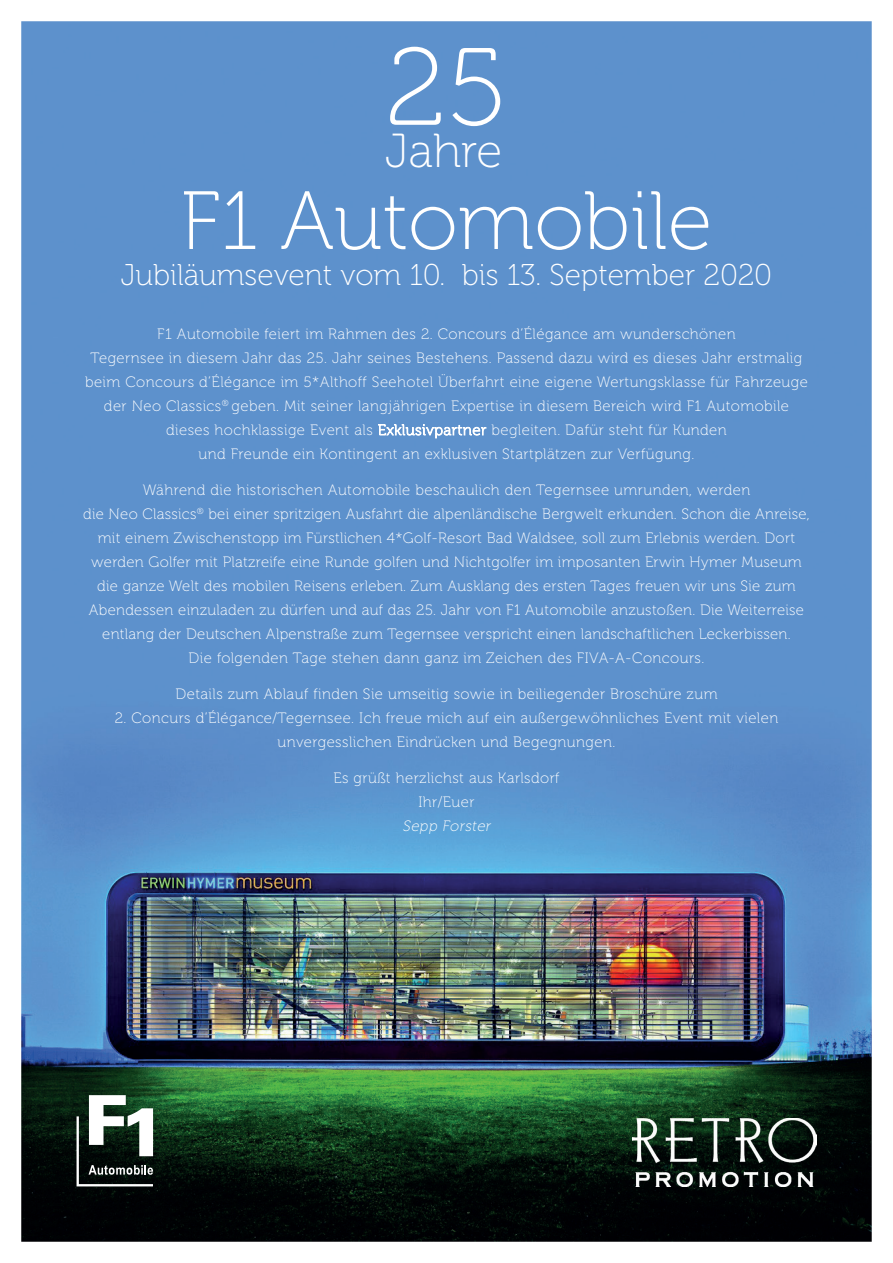
<style>
.page{position:relative;width:893px;height:1263px;background:#fff}
.page>*{position:absolute;margin:0;border:0;box-sizing:border-box;transform-origin:0 0}
.t1{font:109.65px "Museo 100";color:#fff}
.t2{font:82.5px "Museo 100";color:#fff}
.t3{font:47.7px "Museo 100";color:#fff}
.t4{font:30px "Museo 100";color:#fff}
.t5{font:15px/24px "Museo 100";letter-spacing:.03em;color:#fff;text-align:center}
.t6{font:italic 15px "Museo 100";color:#fff}
</style>
<div class="page">
<img style="left:21px;top:21px;width:851px;height:1221px">
<svg style="left:77px;top:1095px;width:76px;height:91px"></svg>
<img style="left:633px;top:1118px;width:183px;height:68px">
<h1 class="t1" style="left:385px;top:29px;width:124px">25</h1>
<h3 class="t3" style="left:385px;top:125px;width:119px">Jahre</h3>
<h2 class="t2" style="left:180px;top:177px;width:534px">F1 Automobile</h2>
<h3 class="t4" style="left:121px;top:259px;width:653px">Jubiläumsevent vom 10. bis 13. September 2020</h3>
<p class="t5" style="left:85px;top:322px;width:724px">F1 Automobile feiert im Rahmen des 2. Concours d’Élégance am wunderschönen<br>Tegernsee in diesem Jahr das 25. Jahr seines Bestehens. Passend dazu wird es dieses Jahr erstmalig beim Concours d’Élégance im 5*Althoff Seehotel Überfahrt eine eigene Wertungsklasse für Fahrzeuge der Neo Classics<sup>®</sup> geben. Mit seiner langjährigen Expertise in diesem Bereich wird F1 Automobile dieses hochklassige Event als Exklusivpartner begleiten. Dafür steht für Kunden<br>und Freunde ein Kontingent an exklusiven Startplätzen zur Verfügung.</p>
<p class="t5" style="left:83px;top:478px;width:728px">Während die historischen Automobile beschaulich den Tegernsee umrunden, werden<br>die Neo Classics<sup>®</sup> bei einer spritzigen Ausfahrt die alpenländische Bergwelt erkunden. Schon die Anreise, mit einem Zwischenstopp im Fürstlichen 4*Golf-Resort Bad Waldsee, soll zum Erlebnis werden. Dort werden Golfer mit Platzreife eine Runde golfen und Nichtgolfer im imposanten Erwin Hymer Museum die ganze Welt des mobilen Reisens erleben. Zum Ausklang des ersten Tages freuen wir uns Sie zum Abendessen einzuladen zu dürfen und auf das 25. Jahr von F1 Automobile anzustoßen. Die Weiterreise entlang der Deutschen Alpenstraße zum Tegernsee verspricht einen landschaftlichen Leckerbissen.<br>Die folgenden Tage stehen dann ganz im Zeichen des FIVA-A-Concours.</p>
<p class="t5" style="left:175px;top:682px;width:544px">Details zum Ablauf finden Sie umseitig sowie in beiliegender Broschüre zum</p>
<p class="t5" style="left:115px;top:706px;width:665px">2. Concurs d’Élégance/Tegernsee. Ich freue mich auf ein außergewöhnliches Event mit vielen unvergesslichen Eindrücken und Begegnungen.</p>
<p class="t5" style="left:333px;top:766px;width:228px">Es grüßt herzlichst aus Karlsdorf<br>Ihr/Euer</p>
<p class="t6" style="left:403px;top:818px;width:92px">Sepp Forster</p>
</div>
